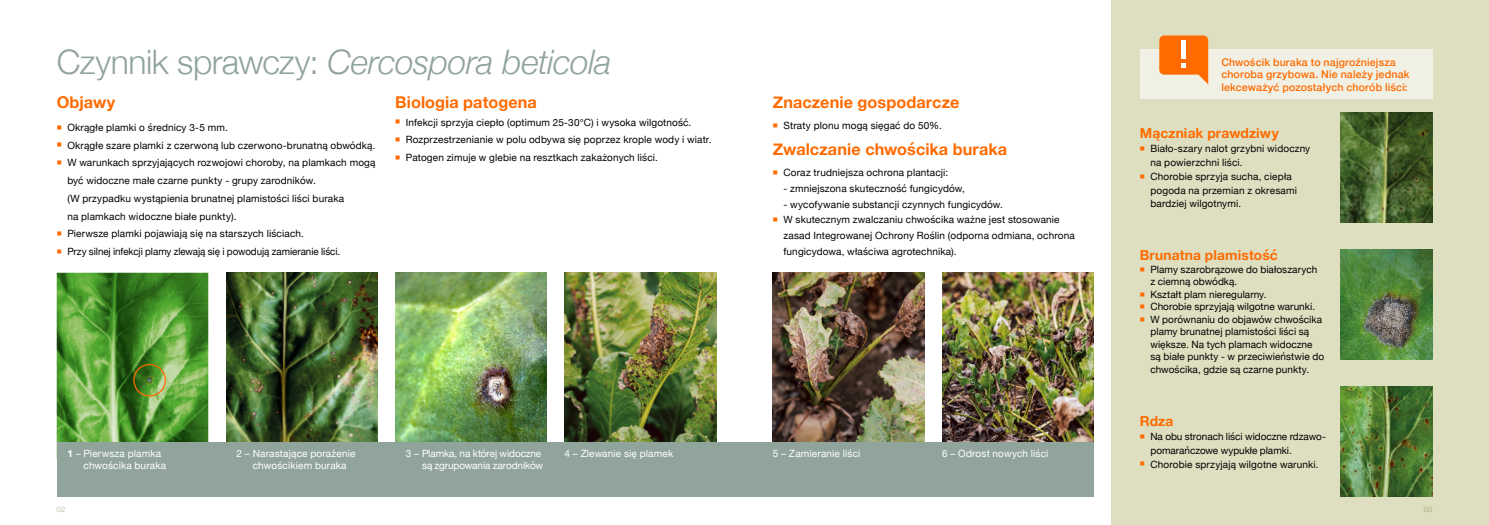
<style>
.page{position:relative;width:1489px;height:525px;background:#fff}
.page>*{position:absolute;margin:0;border:0;box-sizing:border-box;transform-origin:0 0}
.t1{font:italic 300 33.75px "Helvetica Neue";letter-spacing:-.015em;color:#90a49c}
.t2{font:700 16.25px "Helvetica Neue";letter-spacing:.005em;color:#ff6b00}
.t3{font:700 13.75px "Helvetica Neue";letter-spacing:.01em;color:#ff6b00}
.t4{font:500 10.62px/12.8px "Helvetica Neue";letter-spacing:.015em;color:#ff6b00}
.t5{font:10px/17.8px "Helvetica Neue";letter-spacing:.015em;color:#000}
.t6{font:10px/12.5px "Helvetica Neue";letter-spacing:.015em;color:#fff}
.t7{font:10px/12.5px "Helvetica Neue";letter-spacing:-.01em;color:#fff;text-align:right}
.t8{font:300 7.5px "Helvetica Neue";color:#b2af9b}
.s1{font-style:normal}
.s2{font-weight:700}
</style>
<div class="page">
<img style="left:57px;top:272px;width:151px;height:169px">
<img style="left:226px;top:272px;width:151px;height:169px">
<img style="left:395px;top:272px;width:152px;height:169px">
<img style="left:772px;top:272px;width:152px;height:169px">
<img style="left:564px;top:272px;width:152px;height:169px">
<img style="left:942px;top:272px;width:151px;height:169px">
<div style="left:1111px;top:0;width:377px;height:524px;background:#dedfc0"></div>
<img style="left:1340px;top:113px;width:91px;height:110px">
<img style="left:1340px;top:249px;width:91px;height:110px">
<img style="left:1340px;top:386px;width:91px;height:110px">
<div style="left:133px;top:363px;width:33px;height:33px;border:1px solid #ff6b00;border-radius:50%"></div>
<div style="left:57px;top:441px;width:1036px;height:55px;background:#90a49c"></div>
<div style="left:1139px;top:50px;width:292px;height:49px;background:#f1f0e5"></div>
<svg style="left:1159px;top:35px;width:49px;height:49px"></svg>
<h1 class="t1" style="left:57px;top:35px;width:556px"><span class="s1">Czynnik sprawczy:</span> Cercospora beticola</h1>
<h2 class="t2" style="left:57px;top:89px;width:60px">Objawy</h2>
<p class="t5" style="left:67px;top:119px;width:310px">Okrągłe plamki o średnicy 3-5 mm.<br>Okrągłe szare plamki z czerwoną lub czerwono-brunatną obwódką.<br>W warunkach sprzyjających rozwojowi choroby, na plamkach mogą być widoczne małe czarne punkty - grupy zarodników.<br>(W przypadku wystąpienia brunatnej plamistości liści buraka<br>na plamkach widoczne białe punkty).<br>Pierwsze plamki pojawiają się na starszych liściach.<br>Przy silnej infekcji plamy zlewają się i powodują zamieranie liści.</p>
<h2 class="t2" style="left:395px;top:89px;width:143px">Biologia patogena</h2>
<p class="t5" style="left:406px;top:114px;width:307px">Infekcji sprzyja ciepło (optimum 25-30°C) i wysoka wilgotność.<br>Rozprzestrzenianie w polu odbywa się poprzez krople wody i wiatr.<br>Patogen zimuje w glebie na resztkach zakażonych liści.</p>
<h2 class="t2" style="left:772px;top:89px;width:188px">Znaczenie gospodarcze</h2>
<p class="t5" style="left:783px;top:117px;width:160px">Straty plonu mogą sięgać do 50%.</p>
<h2 class="t2" style="left:772px;top:136px;width:236px">Zwalczanie chwościka buraka</h2>
<p class="t5" style="left:783px;top:164px;width:166px">Coraz trudniejsza ochrona plantacji:</p>
<p class="t5" style="left:783px;top:180px;width:183px">- zmniejszona skuteczność fungicydów,</p>
<p class="t5" style="left:783px;top:197px;width:293px;line-height:15.8px">- wycofywanie substancji czynnych fungicydów.<br>W skutecznym zwalczaniu chwościka ważne jest stosowanie zasad Integrowanej Ochrony Roślin (odporna odmiana, ochrona fungicydowa, właściwa agrotechnika).</p>
<p class="t6" style="left:83px;top:447px;width:84px;text-indent:-16px"><span class="s2">1</span> – Pierwsza plamka chwościka buraka</p>
<p class="t6" style="left:253px;top:447px;width:104px;text-indent:-16px">2 – Narastające porażenie chwościkiem buraka</p>
<p class="t7" style="left:406px;top:447px;width:139px">3 – Plamka, na której widoczne są zgrupowania zarodników</p>
<p class="t6" style="left:564px;top:447px;width:110px">4 – Zlewanie się plamek</p>
<p class="t6" style="left:772px;top:448px;width:89px">5 – Zamieranie liści</p>
<p class="t6" style="left:942px;top:448px;width:108px">6 – Odrost nowych liści</p>
<p class="t4" style="left:1221px;top:55px;width:190px">Chwościk buraka to najgroźniejsza choroba grzybowa. Nie należy jednak lekceważyć pozostałych chorób liści:</p>
<h3 class="t3" style="left:1139px;top:122px;width:140px">Mączniak prawdziwy</h3>
<p class="t5" style="left:1150px;top:142px;width:161px;line-height:13.8px">Biało-szary nalot grzybni widoczny na powierzchni liści.<br>Chorobie sprzyja sucha, ciepła pogoda na przemian z okresami bardziej wilgotnymi.</p>
<h3 class="t3" style="left:1139px;top:244px;width:139px">Brunatna plamistość</h3>
<p class="t5" style="left:1150px;top:263px;width:175px;line-height:12.5px">Plamy szarobrązowe do białoszarych z ciemną obwódką.<br>Kształt plam nieregularny.<br>Chorobie sprzyjają wilgotne warunki.<br>W porównaniu do objawów chwościka plamy brunatnej plamistości liści są większe. Na tych plamach widoczne są białe punkty - w przeciwieństwie do chwościka, gdzie są czarne punkty.</p>
<h3 class="t3" style="left:1139px;top:409px;width:35px">Rdza</h3>
<p class="t5" style="left:1150px;top:430px;width:177px;line-height:13.8px">Na obu stronach liści widoczne rdzawo&shy;pomarańczowe wypukłe plamki.<br>Chorobie sprzyjają wilgotne warunki.</p>
<p class="t8" style="left:57px;top:502px;width:10px">02</p>
<p class="t8" style="left:1423px;top:502px;width:10px">03</p>
</div>
